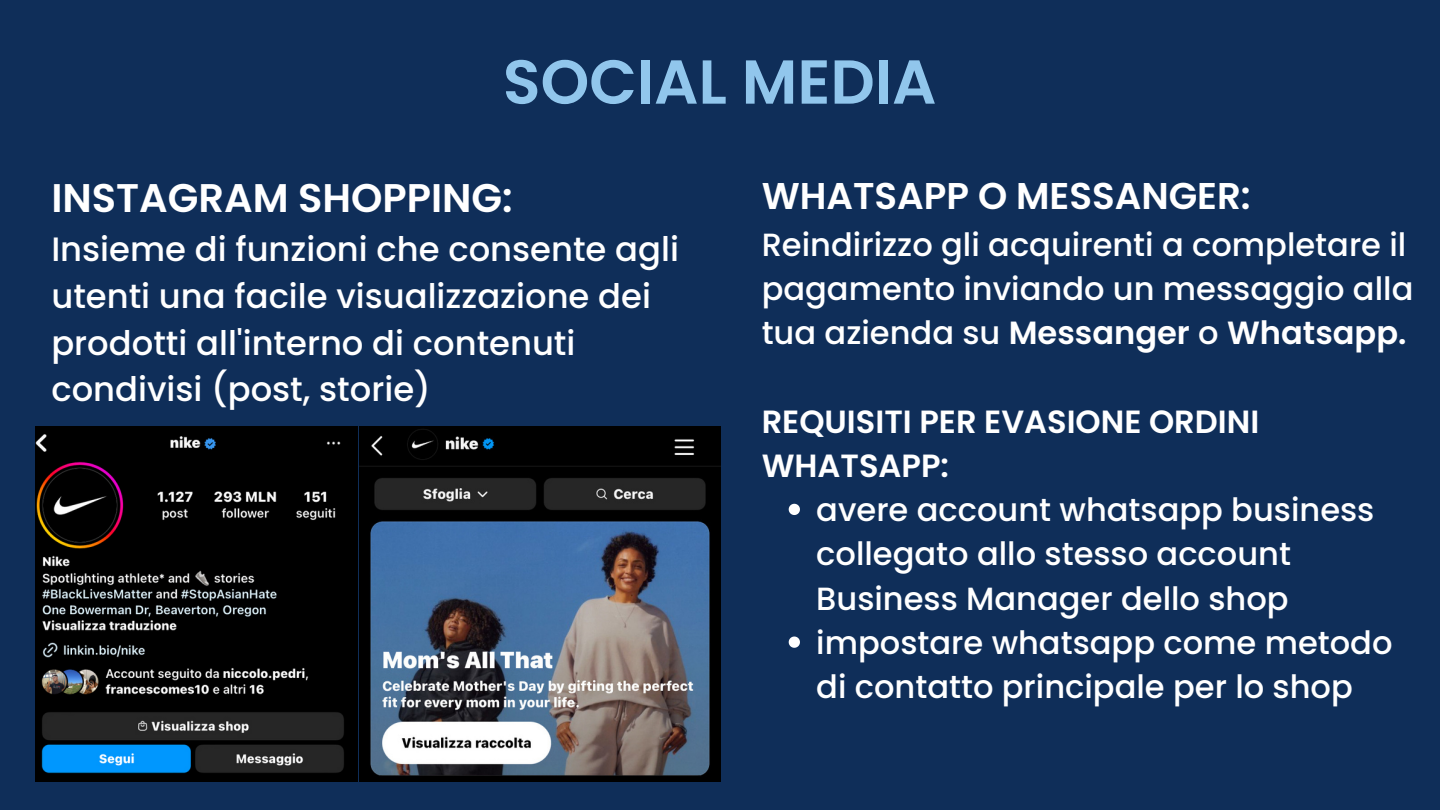
<style>
.page{position:relative;width:1440px;height:810px;background:#0f2e59}
.page>*{position:absolute;margin:0;border:0;box-sizing:border-box;transform-origin:0 0}
.t1{font:600 62px "Poppins";color:#91c6ec}
.t2{font:600 40px "Poppins";color:#fff}
.t3{font:600 37.2px "Poppins";color:#fff}
.t4{font:500 33.8px/46.9px "Poppins";color:#fff}
.t5{font:500 32.1px/44.2px "Poppins";color:#fff}
.t6{font:600 32.1px/44.2px "Poppins";color:#fff}
.s1{font-weight:600}
</style>
<div class="page">
<img style="left:35px;top:426px;width:322px;height:355px">
<img style="left:359px;top:426px;width:362px;height:356px">
<svg style="left:789px;top:504px;width:11px;height:11px"></svg>
<svg style="left:789px;top:637px;width:11px;height:11px"></svg>
<p class="t1" style="left:503px;top:39px;width:435px">SOCIAL MEDIA</p>
<p class="t2" style="left:51px;top:170px;width:463px">INSTAGRAM SHOPPING:</p>
<p class="t4" style="left:51px;top:225px;width:629px">Insieme di funzioni che consente agli utenti una facile visualizzazione dei prodotti all'interno di contenuti condivisi (post, storie)</p>
<p class="t3" style="left:762px;top:170px;width:491px">WHATSAPP O MESSANGER:</p>
<p class="t5" style="left:762px;top:222px;width:653px">Reindirizzo gli acquirenti a completare il pagamento inviando un messaggio alla tua azienda su <span class="s1">Messanger</span> o <span class="s1">Whatsapp.</span></p>
<p class="t6" style="left:762px;top:399px;width:499px">REQUISITI PER EVASIONE ORDINI<br>WHATSAPP:</p>
<p class="t5" style="left:816px;top:488px;width:560px">avere account whatsapp business collegato allo stesso account<br>Business Manager dello shop</p>
<p class="t5" style="left:816px;top:620px;width:578px">impostare whatsapp come metodo di contatto principale per lo shop</p>
</div>
